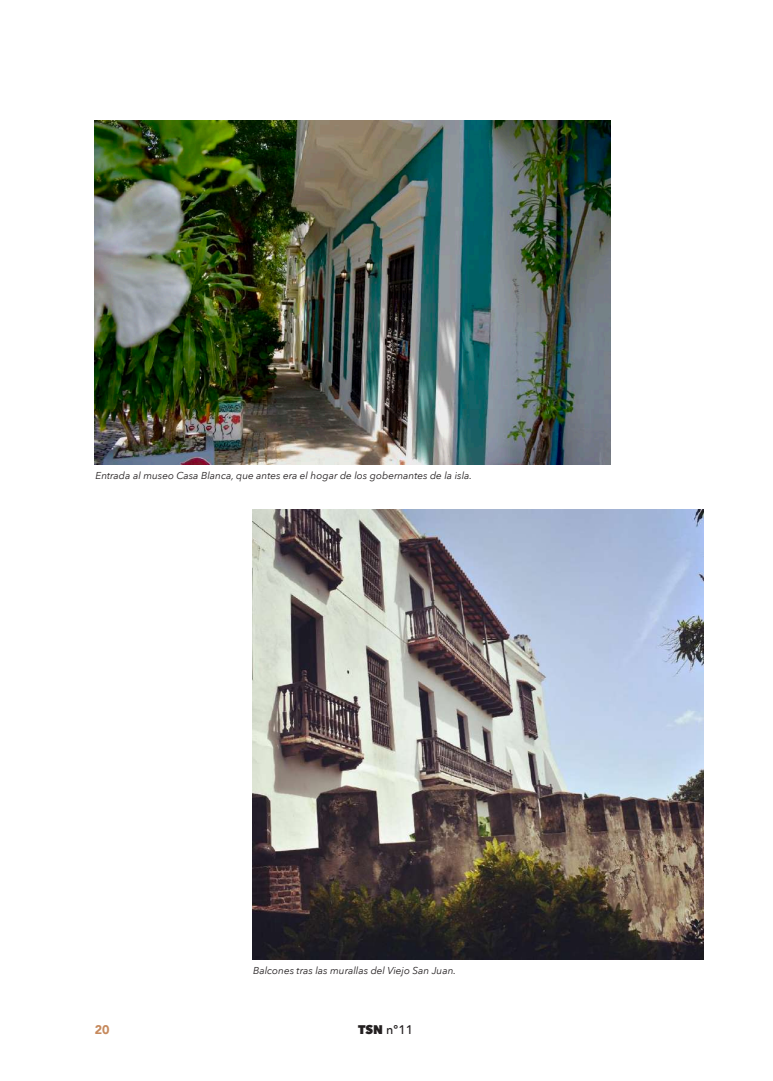
<style>
.page{position:relative;width:773px;height:1081px;background:#fff}
.page>*{position:absolute;margin:0;border:0;box-sizing:border-box;transform-origin:0 0}
.t1{font:500 12.5px "Avenir Next";color:#231f20}
.t2{font:900 12.5px "Avenir";color:#c6895c}
.t3{font:italic 10px "Avenir Next";color:#231f20}
.s1{font-weight:800}
</style>
<div class="page">
<img style="left:95px;top:120px;width:515px;height:344px">
<img style="left:253px;top:509px;width:450px;height:450px">
<p class="t3" style="left:96px;top:467px;width:378px">Entrada al museo Casa Blanca, que antes era el hogar de los gobernantes de la isla.</p>
<p class="t2" style="left:95px;top:1019px;width:16px">20</p>
<p class="t3" style="left:253px;top:962px;width:204px">Balcones tras las murallas del Viejo San Juan.</p>
<p class="t1" style="left:358px;top:1019px;width:57px"><span class="s1">TSN</span> nº11</p>
</div>
